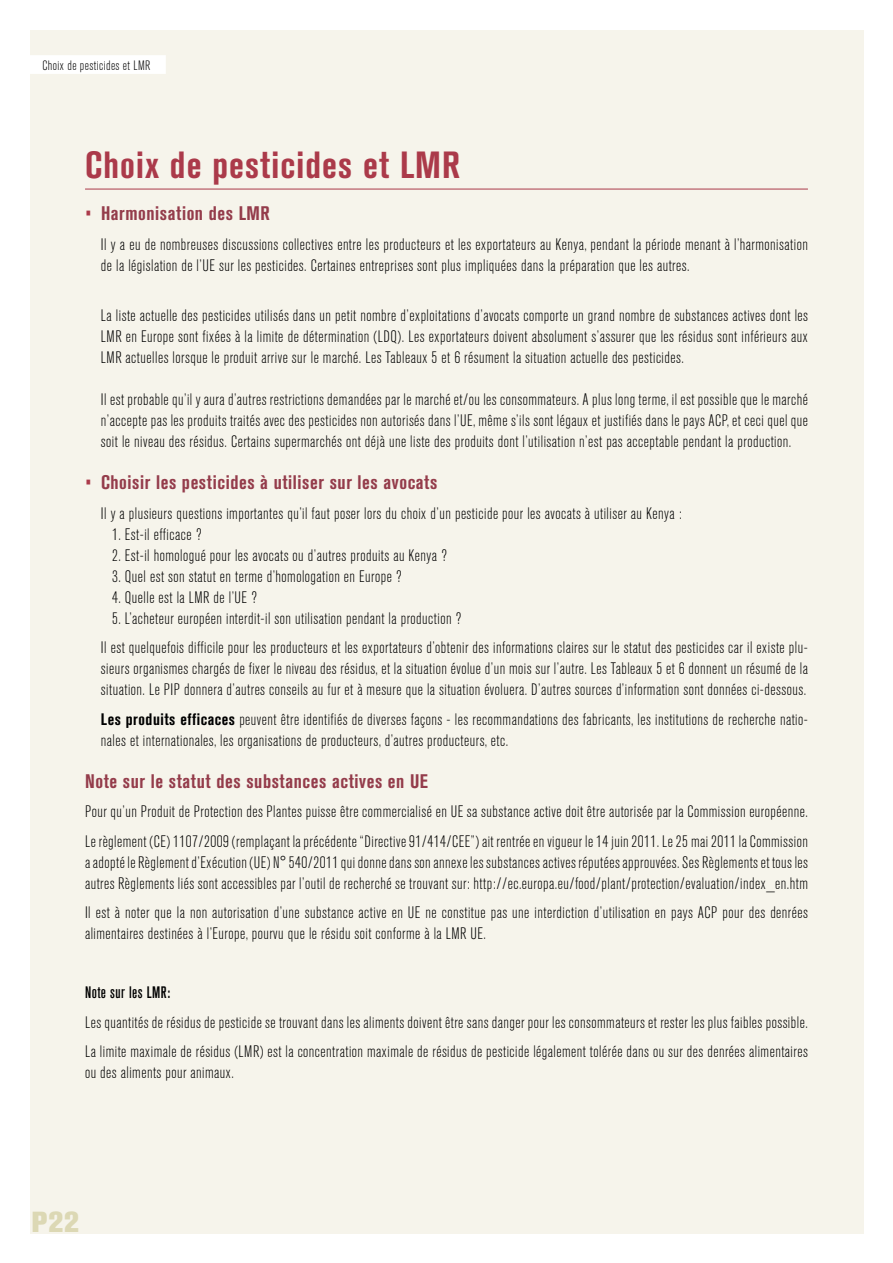
<style>
.page{position:relative;width:893px;height:1263px;background:#fff}
.page>*{position:absolute;margin:0;border:0;box-sizing:border-box;transform-origin:0 0}
.t1{font:700 condensed 37.5px "Akzidenz Grotesk BQ";letter-spacing:.03em;color:#ab3a4a}
.t2{font:800 28.8px "Akzidenz Grotesk BQ";color:#dcd8b4}
.t3{font:700 condensed 19.5px "Akzidenz Grotesk BQ";letter-spacing:.03em;color:#943c4b}
.t4{font:300 condensed 16.5px/21px "Akzidenz Grotesk BQ";letter-spacing:.03em;color:#000}
.t5{font:500 condensed 16.5px "Akzidenz Grotesk BQ";letter-spacing:.03em;color:#000}
.t6{font:300 condensed 13.5px "Akzidenz Grotesk BQ";letter-spacing:.03em;color:#000}
.s1{font-weight:400;color:#ab3a4a}
.s2{font-weight:700}
</style>
<div class="page">
<div style="left:30px;top:30px;width:833px;height:1203px;background:#f6f4eb"></div>
<div style="left:30px;top:55px;width:136px;height:19px;background:#fff"></div>
<hr style="left:85px;top:189px;width:723px;height:1px;background:#ab3a4a">
<p class="t6" style="left:43px;top:58px;width:103px">Choix de pesticides et Lmr</p>
<h1 class="t1" style="left:85px;top:144px;width:336px">Choix de pesticides et lmr</h1>
<p class="t3" style="left:85px;top:202px;width:186px"><span class="s1">•</span> Harmonisation des LMR</p>
<p class="t4" style="left:101px;top:234px;width:708px">Il y a eu de nombreuses discussions collectives entre les producteurs et les exportateurs au Kenya, pendant la période menant à l’harmonisation de la législation de l’UE sur les pesticides. Certaines entreprises sont plus impliquées dans la préparation que les autres.</p>
<p class="t4" style="left:101px;top:305px;width:709px;text-align:justify">La liste actuelle des pesticides utilisés dans un petit nombre d’exploitations d’avocats comporte un grand nombre de substances actives dont les LMR en Europe sont fixées à la limite de détermination (LDQ). Les exportateurs doivent absolument s’assurer que les résidus sont inférieurs aux LMR actuelles lorsque le produit arrive sur le marché. Les Tableaux 5 et 6 résument la situation actuelle des pesticides.</p>
<p class="t4" style="left:101px;top:389px;width:709px;text-align:justify">Il est probable qu’il y aura d’autres restrictions demandées par le marché et/ou les consommateurs. A plus long terme, il est possible que le marché n’accepte pas les produits traités avec des pesticides non autorisés dans l’UE, même s’ils sont légaux et justifiés dans le pays ACP, et ceci quel que soit le niveau des résidus. Certains supermarchés ont déjà une liste des produits dont l’utilisation n’est pas acceptable pendant la production.</p>
<p class="t3" style="left:85px;top:471px;width:354px"><span class="s1">•</span> Choisir les pesticides à utiliser sur les avocats</p>
<p class="t4" style="left:101px;top:503px;width:582px">Il y a plusieurs questions importantes qu’il faut poser lors du choix d’un pesticide pour les avocats à utiliser au Kenya :</p>
<p class="t4" style="left:112px;top:524px;width:91px">1. Est-il efficace ?</p>
<p class="t4" style="left:112px;top:545px;width:336px">2. Est-il homologué pour les avocats ou d’autres produits au Kenya ?</p>
<p class="t4" style="left:112px;top:566px;width:291px">3. Quel est son statut en terme d’homologation en Europe ?</p>
<p class="t4" style="left:112px;top:587px;width:146px">4. Quelle est la LMR de l’UE ?</p>
<p class="t4" style="left:101px;top:604px;width:708px;line-height:29.5px;text-indent:11px">5. L’acheteur européen interdit-il son utilisation pendant la production ?<br>Il est quelquefois difficile pour les producteurs et les exportateurs d’obtenir des informations claires sur le statut des pesticides car il existe plu-</p>
<p class="t4" style="left:101px;top:658px;width:708px">sieurs organismes chargés de fixer le niveau des résidus, et la situation évolue d’un mois sur l’autre. Les Tableaux 5 et 6 donnent un résumé de la situation. Le PIP donnera d’autres conseils au fur et à mesure que la situation évoluera. D’autres sources d’information sont données ci-dessous.</p>
<p class="t4" style="left:101px;top:709px;width:708px"><span class="s2">Les produits efficaces</span> peuvent être identifiés de diverses façons - les recommandations des fabricants, les institutions de recherche natio&shy;nales et internationales, les organisations de producteurs, d’autres producteurs, etc.</p>
<p class="t3" style="left:85px;top:770px;width:345px">Note sur le statut des substances actives en UE</p>
<p class="t4" style="left:85px;top:797px;width:724px;line-height:29.5px">Pour qu’un Produit de Protection des Plantes puisse être commercialisé en UE sa substance active doit être autorisée par la Commission européenne.<br>Le règlement (CE) 1107/2009 (remplaçant la précédente “Directive 91/414/CEE”) ait rentrée en vigueur le 14 juin 2011. Le 25 mai 2011 la Commission</p>
<p class="t4" style="left:85px;top:852px;width:724px">a adopté le Règlement d’Exécution (UE) N° 540/2011 qui donne dans son annexe les substances actives réputées approuvées. Ses Règlements et tous les autres Règlements liés sont accessibles par l’outil de recherché se trouvant sur: http://ec.europa.eu/food/plant/protection/evaluation/index_en.htm</p>
<p class="t4" style="left:85px;top:902px;width:724px">Il est à noter que la non autorisation d’une substance active en UE ne constitue pas une interdiction d’utilisation en pays ACP pour des denrées alimentaires destinées à l’Europe, pourvu que le résidu soit conforme à la LMR UE.</p>
<p class="t5" style="left:85px;top:983px;width:87px">Note sur les LMR:</p>
<p class="t4" style="left:85px;top:1008px;width:724px;line-height:29.5px">Les quantités de résidus de pesticide se trouvant dans les aliments doivent être sans danger pour les consommateurs et rester les plus faibles possible.<br>La limite maximale de résidus (LMR) est la concentration maximale de résidus de pesticide légalement tolérée dans ou sur des denrées alimentaires</p>
<p class="t4" style="left:85px;top:1062px;width:150px">ou des aliments pour animaux.</p>
<h2 class="t2" style="left:32px;top:1205px;width:49px">P22</h2>
</div>
